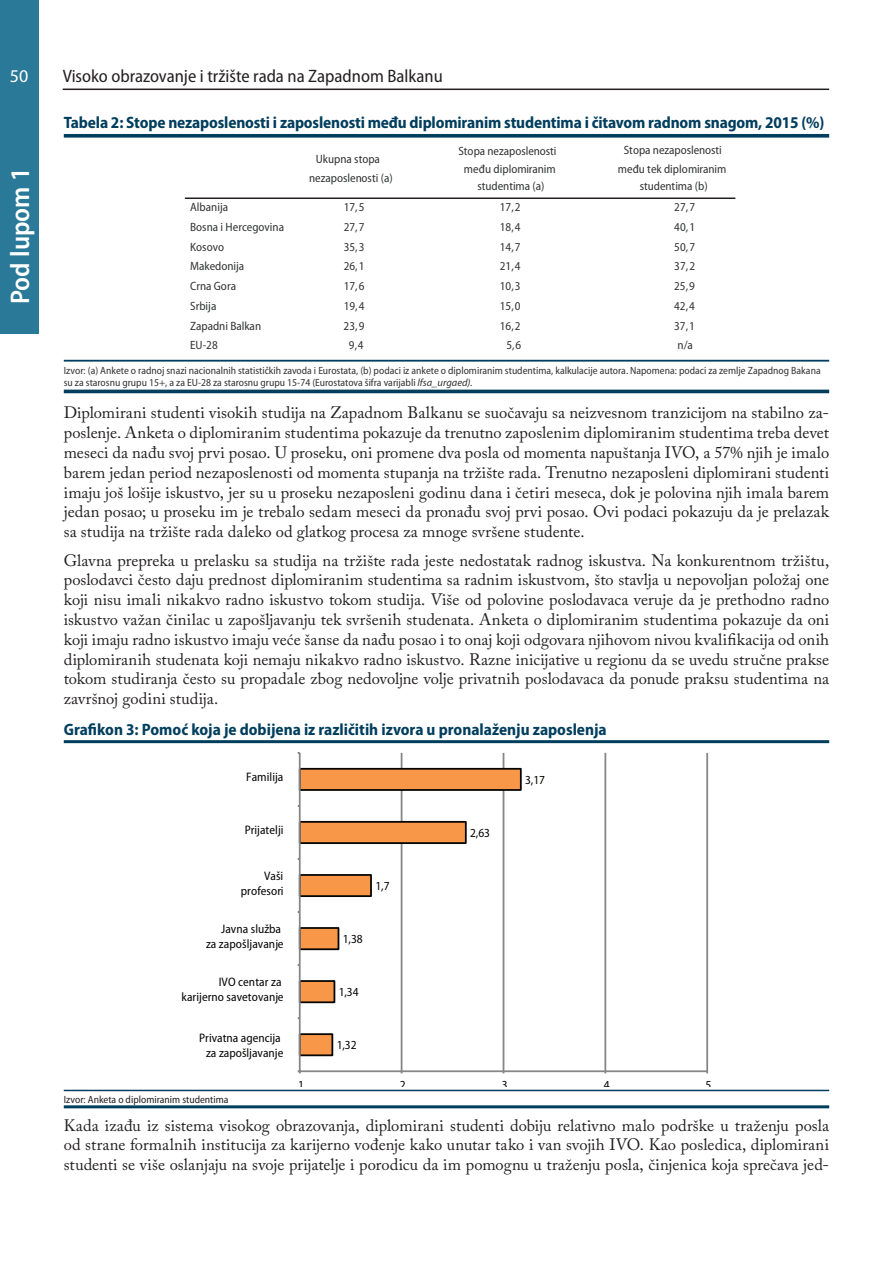
<style>
.page{position:relative;width:893px;height:1263px;background:#fff}
.page>*{position:absolute;margin:0;border:0;box-sizing:border-box;transform-origin:0 0}
.t1{font:600 semi-condensed 27px "Myriad Pro";color:#fff}
.t2{font:semi-condensed 18px "Myriad Pro";color:#231f20}
.t3{font:18px "Myriad Pro";color:#fff}
.Običan_txt{font:16.5px/19.8px "Adobe Caslon Pro";color:#231f20;text-align:justify}
.Tabela_-_naslov{font:700 semi-condensed 16.5px "Myriad Pro";letter-spacing:-.01em;color:#003e5e}
.t4{font:semi-condensed 12.3px/14.9px "Myriad Pro";color:#050504;text-align:right}
.t5{font:semi-condensed 12px/17.4px "Myriad Pro";color:#323333;text-align:center}
.ispod_tabela{font:semi-condensed 10.5px/12.6px "Myriad Pro";color:#333}
.ispod_tabela-2{font:semi-condensed 10.5px "Myriad Pro";color:#231f20}
.s1{font-style:italic;font-stretch:normal}
</style>
<div class="page">
<div style="left:0;top:0;width:38px;height:334px;background:#2a7998"></div>
<hr style="left:63px;top:89px;width:766px;height:1px;background:#231f20">
<svg style="left:64px;top:134px;width:765px;height:4px;background:#19516e"></svg>
<hr style="left:64px;top:360px;width:765px;height:2px;background:#003e5e">
<hr style="left:64px;top:390px;width:765px;height:3px;background:#003e5e">
<hr style="left:185px;top:197px;width:550px;height:2px;background:#231f20">
<hr style="left:64px;top:740px;width:765px;height:3px;background:#003e5e">
<hr style="left:64px;top:1090px;width:765px;height:1px;background:#003e5e">
<hr style="left:64px;top:1105px;width:765px;height:3px;background:#003e5e">
<hr style="left:706px;top:753px;width:2px;height:318px;background:#878686">
<hr style="left:604px;top:753px;width:2px;height:318px;background:#878686">
<hr style="left:503px;top:753px;width:1px;height:318px;background:#878686">
<hr style="left:401px;top:753px;width:1px;height:318px;background:#878686">
<div style="left:299px;top:1033px;width:34px;height:23px;background:#f79747;border:2px solid #050504"></div>
<div style="left:299px;top:980px;width:36px;height:23px;background:#f79747;border:2px solid #050504"></div>
<div style="left:299px;top:927px;width:40px;height:23px;background:#f79747;border:2px solid #050504"></div>
<div style="left:299px;top:874px;width:73px;height:23px;background:#f79747;border:2px solid #050504"></div>
<div style="left:299px;top:821px;width:168px;height:23px;background:#f79747;border:2px solid #050504"></div>
<div style="left:299px;top:768px;width:223px;height:23px;background:#f79747;border:2px solid #050504"></div>
<hr style="left:300px;top:1070px;width:407px;height:2px;background:#878686">
<hr style="left:299px;top:753px;width:2px;height:318px;background:#878686">
<p class="t3" style="left:10px;top:64px;width:20px">50</p>
<p class="t2" style="left:63px;top:66px;width:382px">Visoko obrazovanje i tržište rada na Zapadnom Balkanu</p>
<p class="Tabela_-_naslov" style="left:64px;top:113px;width:762px">Tabela 2: Stope nezaposlenosti i zaposlenosti među diplomiranim studentima i čitavom radnom snagom, 2015 (%)</p>
<p class="t5" style="left:309px;top:150px;width:85px;line-height:19px">Ukupna stopa nezaposlenosti (a)</p>
<p class="t5" style="left:458px;top:143px;width:100px">Stopa nezaposlenosti među diplomiranim studentima (a)</p>
<p class="t5" style="left:618px;top:140px;width:110px;line-height:18.9px">Stopa nezaposlenosti među tek diplomiranim</p>
<h1 class="t1" style="left:5px;top:304px;width:138px;rotate:-90deg">Pod lupom 1</h1>
<p class="t5" style="left:640px;top:178px;width:70px">studentima (b)</p>
<p class="t5" style="left:190px;top:198px;width:95px;line-height:19.6px;text-align:left">Albanija<br>Bosna i Hercegovina</p>
<p class="t5" style="left:190px;top:258px;width:56px">Makedonija</p>
<p class="t5" style="left:344px;top:199px;width:22px">17,5</p>
<p class="t5" style="left:500px;top:199px;width:22px">17,2</p>
<p class="t5" style="left:674px;top:199px;width:22px">27,7</p>
<p class="t5" style="left:344px;top:218px;width:22px">27,7</p>
<p class="t5" style="left:500px;top:218px;width:22px">18,4</p>
<p class="t5" style="left:674px;top:218px;width:22px">40,1</p>
<p class="t5" style="left:190px;top:238px;width:35px">Kosovo</p>
<p class="t5" style="left:344px;top:238px;width:22px">35,3</p>
<p class="t5" style="left:500px;top:238px;width:22px">14,7</p>
<p class="t5" style="left:674px;top:238px;width:22px">50,7</p>
<p class="t5" style="left:344px;top:258px;width:22px">26,1</p>
<p class="t5" style="left:500px;top:258px;width:22px">21,4</p>
<p class="t5" style="left:674px;top:258px;width:22px">37,2</p>
<p class="t5" style="left:190px;top:278px;width:47px">Crna Gora</p>
<p class="t5" style="left:344px;top:278px;width:22px">17,6</p>
<p class="t5" style="left:500px;top:278px;width:22px">10,3</p>
<p class="t5" style="left:674px;top:278px;width:22px">25,9</p>
<p class="t5" style="left:190px;top:297px;width:28px">Srbija</p>
<p class="t5" style="left:344px;top:297px;width:22px">19,4</p>
<p class="t5" style="left:500px;top:297px;width:22px">15,0</p>
<p class="t5" style="left:674px;top:297px;width:22px">42,4</p>
<p class="t5" style="left:190px;top:317px;width:72px">Zapadni Balkan</p>
<p class="t5" style="left:344px;top:317px;width:22px">23,9</p>
<p class="t5" style="left:500px;top:317px;width:22px">16,2</p>
<p class="t5" style="left:674px;top:317px;width:22px">37,1</p>
<p class="t5" style="left:190px;top:337px;width:29px">EU-28</p>
<p class="t5" style="left:349px;top:337px;width:16px">9,4</p>
<p class="t5" style="left:506px;top:337px;width:16px">5,6</p>
<p class="t5" style="left:678px;top:337px;width:17px">n/a</p>
<p class="ispod_tabela" style="left:64px;top:364px;width:758px">Izvor: (a) Ankete o radnoj snazi nacionalnih statističkih zavoda i Eurostata, (b) podaci iz ankete o diplomiranim studentima, kalkulacije autora. Napomena: podaci za zemlje Zapadnog Bakana su za starosnu grupu 15+, a za EU-28 za starosnu grupu 15-74 (Eurostatova šifra varijabli <span class="s1">lfsa_urgaed).</span></p>
<p class="Običan_txt" style="left:64px;top:403px;width:767px">Diplomirani studenti visokih studija na Zapadnom Balkanu se suočavaju sa neizvesnom tranzicijom na stabilno za&shy;poslenje. Anketa o diplomiranim studentima pokazuje da trenutno zaposlenim diplomiranim studentima treba devet meseci da nađu svoj prvi posao. U proseku, oni promene dva posla od momenta napuštanja IVO, a 57% njih je imalo barem jedan period nezaposlenosti od momenta stupanja na tržište rada. Trenutno nezaposleni diplomirani studenti imaju još lošije iskustvo, jer su u proseku nezaposleni godinu dana i četiri meseca, dok je polovina njih imala barem jedan posao; u proseku im je trebalo sedam meseci da pronađu svoj prvi posao. Ovi podaci pokazuju da je prelazak sa studija na tržište rada daleko od glatkog procesa za mnoge svršene studente.</p>
<p class="Običan_txt" style="left:64px;top:550px;width:767px">Glavna prepreka u prelasku sa studija na tržište rada jeste nedostatak radnog iskustva. Na konkurentnom tržištu, poslodavci često daju prednost diplomiranim studentima sa radnim iskustvom, što stavlja u nepovoljan položaj one koji nisu imali nikakvo radno iskustvo tokom studija. Više od polovine poslodavaca veruje da je prethodno radno iskustvo važan činilac u zapošljavanju tek svršenih studenata. Anketa o diplomiranim studentima pokazuje da oni koji imaju radno iskustvo imaju veće šanse da nađu posao i to onaj koji odgovara njihovom nivou kvalifikacija od onih diplomiranih studenata koji nemaju nikakvo radno iskustvo. Razne inicijative u regionu da se uvedu stručne prakse tokom studiranja često su propadale zbog nedovoljne volje privatnih poslodavaca da ponude praksu studentima na završnoj godini studija.</p>
<p class="Tabela_-_naslov" style="left:64px;top:720px;width:545px">Grafikon 3: Pomoć koja je dobijena iz različitih izvora u pronalaženju zaposlenja</p>
<p class="t4" style="left:246px;top:770px;width:39px">Familija</p>
<p class="t4" style="left:245px;top:823px;width:40px">Prijatelji</p>
<p class="t4" style="left:241px;top:869px;width:44px">Vaši profesori</p>
<p class="t4" style="left:206px;top:922px;width:79px">Javna služba<br>za zapošljavanje</p>
<p class="t4" style="left:182px;top:975px;width:103px">IVO centar za karijerno savetovanje</p>
<p class="t4" style="left:199px;top:1030px;width:86px;text-align:center">Privatna agencija za zapošljavanje</p>
<p class="t4" style="left:375px;top:879px;width:16px">1,7</p>
<p class="t4" style="left:343px;top:932px;width:21px">1,38</p>
<p class="t4" style="left:339px;top:985px;width:21px">1,34</p>
<p class="t4" style="left:337px;top:1038px;width:21px">1,32</p>
<p class="t4" style="left:470px;top:826px;width:21px">2,63</p>
<p class="t4" style="left:525px;top:773px;width:21px">3,17</p>
<p class="t4" style="left:298px;top:1078px;width:7px">1</p>
<p class="t4" style="left:400px;top:1078px;width:7px">2</p>
<p class="t4" style="left:502px;top:1078px;width:7px">3</p>
<p class="t4" style="left:604px;top:1078px;width:7px">4</p>
<p class="t4" style="left:705px;top:1078px;width:7px">5</p>
<p class="ispod_tabela-2" style="left:64px;top:1093px;width:166px">Izvor: Anketa o diplomiranim studentima</p>
<p class="Običan_txt" style="left:64px;top:1115px;width:767px">Kada izađu iz sistema visokog obrazovanja, diplomirani studenti dobiju relativno malo podrške u traženju posla od strane formalnih institucija za karijerno vođenje kako unutar tako i van svojih IVO. Kao posledica, diplomirani studenti se više oslanjaju na svoje prijatelje i porodicu da im pomognu u traženju posla, činjenica koja sprečava jed-</p>
</div>
